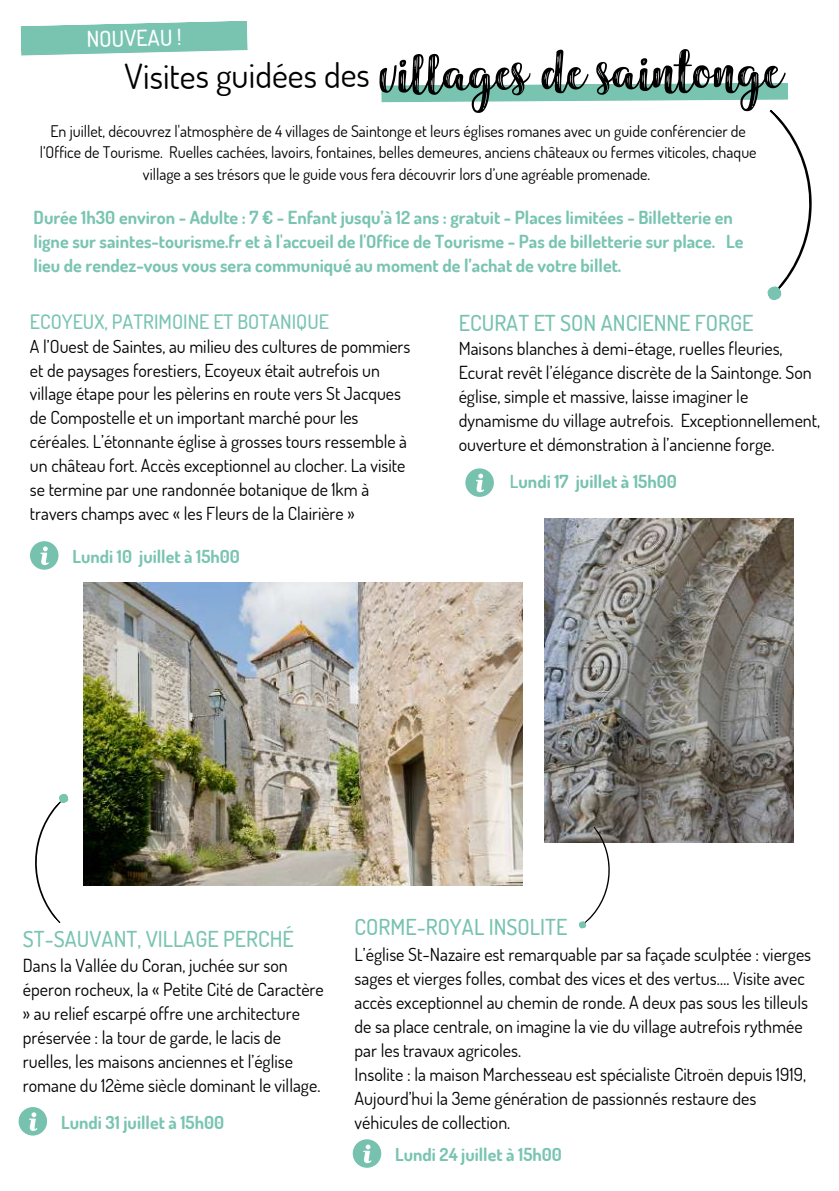
<style>
.page{position:relative;width:839px;height:1191px;background:#fff}
.page>*{position:absolute;margin:0;border:0;box-sizing:border-box;transform-origin:0 0}
.t1{font:51.6px "Harmonious Calendar";color:#000}
.t2{font:500 22px "Dosis";color:#77c2af}
.t3{font:500 22px "Dosis";color:#79c4b1}
.t4{font:500 22px "Dosis";color:#fff}
.t5{font:500 19.8px "Dosis";color:#79c4b1}
.t6{font:18px/24px "Dosis";color:#000}
.t7{font:700 18px/24px "Dosis";color:#79c4b1}
.t8{font:700 18px "Dosis";color:#77c2af}
.t9{font:17.8px/23.8px "Dosis";color:#000}
.t10{font:16px/21.4px "Dosis";color:#000;text-align:center}
.s1{font-family:"Dosis";font-size:34.6px}
.s2{font-weight:600}
</style>
<div class="page">
<svg style="left:381px;top:83px;width:407px;height:19px;background:#89cbba"></svg>
<img style="left:84px;top:582px;width:438px;height:303px">
<img style="left:544px;top:518px;width:249px;height:324px">
<svg style="left:35px;top:793px;width:89px;height:130px"></svg>
<svg style="left:544px;top:826px;width:94px;height:103px"></svg>
<svg style="left:767px;top:110px;width:45px;height:190px"></svg>
<svg style="left:20px;top:21px;width:228px;height:35px"></svg>
<svg style="left:465px;top:468px;width:29px;height:29px"></svg>
<svg style="left:30px;top:541px;width:28px;height:29px"></svg>
<svg style="left:19px;top:1107px;width:28px;height:29px"></svg>
<svg style="left:353px;top:1139px;width:28px;height:29px"></svg>
<p class="t4" style="left:86px;top:25px;width:96px;rotate:-1deg">NOUVEAU !</p>
<h1 class="t1" style="left:124px;top:45px;width:660px"><sub>Visites</sub> <sub>guidées</sub> <sub>d</sub><span class="s1">es</span> villages de saintonge</h1>
<p class="t10" style="left:40px;top:120px;width:718px">En juillet, découvrez l'atmosphère de 4 villages de Saintonge et leurs églises romanes avec un guide conférencier de l’Office de Tourisme. Ruelles cachées, lavoirs, fontaines, belles demeures, anciens châteaux ou fermes viticoles, chaque village a ses trésors que le guide vous fera découvrir lors d’une agréable promenade.</p>
<p class="t7" style="left:34px;top:205px;width:711px">Durée 1h30 environ - Adulte : 7 € - Enfant jusqu’à 12 ans : gratuit - Places limitées - Billetterie en ligne sur saintes-tourisme.fr et à l'accueil de l'Office de Tourisme - Pas de billetterie sur place. Le lieu de rendez-vous vous sera communiqué au moment de l’achat de votre billet.</p>
<p class="t5" style="left:30px;top:308px;width:300px">ECOYEUX, PATRIMOINE ET BOTANIQUE</p>
<p class="t9" style="left:30px;top:334px;width:382px">A l’Ouest de Saintes, au milieu des cultures de pommiers et de paysages forestiers, Ecoyeux était autrefois un village étape pour les pèlerins en route vers St Jacques de Compostelle et un important marché pour les céréales. L’étonnante église à grosses tours ressemble à un château fort. Accès exceptionnel au clocher. La visite se termine par une randonnée botanique de 1km à travers champs avec « les Fleurs de la Clairière »</p>
<p class="t7" style="left:72px;top:544px;width:169px">Lundi 10 juillet à 15h00</p>
<p class="t2" style="left:458px;top:309px;width:296px">ECURAT ET SON ANCIENNE FORGE</p>
<p class="t6" style="left:458px;top:336px;width:363px">Maisons blanches à demi-étage, ruelles fleuries, Ecurat revêt l’élégance discrète de la Saintonge. Son église, simple et massive, laisse imaginer le dynamisme du village autrefois. Exceptionnellement, ouverture et démonstration à l’ancienne forge.</p>
<p class="t8" style="left:510px;top:470px;width:169px"><span class="s2">L</span>undi 17 juillet à 15h00</p>
<p class="t3" style="left:23px;top:924px;width:272px">ST-SAUVANT, VILLAGE PERCHÉ</p>
<p class="t6" style="left:23px;top:953px;width:302px">Dans la Vallée du Coran, juchée sur son éperon rocheux, la « Petite Cité de Caractère » au relief escarpé offre une architecture préservée : la tour de garde, le lacis de ruelles, les maisons anciennes et l’église romane du 12ème siècle dominant le village.</p>
<p class="t7" style="left:61px;top:1110px;width:165px">Lundi 31 juillet à 15h00</p>
<p class="t2" style="left:354px;top:913px;width:214px">CORME-ROYAL INSOLITE</p>
<p class="t6" style="left:354px;top:942px;width:458px">L’église St-Nazaire est remarquable par sa façade sculptée : vierges sages et vierges folles, combat des vices et des vertus…. Visite avec accès exceptionnel au chemin de ronde. A deux pas sous les tilleuls de sa place centrale, on imagine la vie du village autrefois rythmée par les travaux agricoles.<br>Insolite : la maison Marchesseau est spécialiste Citroën depuis 1919, Aujourd’hui la 3eme génération de passionnés restaure des véhicules de collection.</p>
<p class="t7" style="left:395px;top:1142px;width:168px">Lundi 24 juillet à 15h00</p>
</div>
